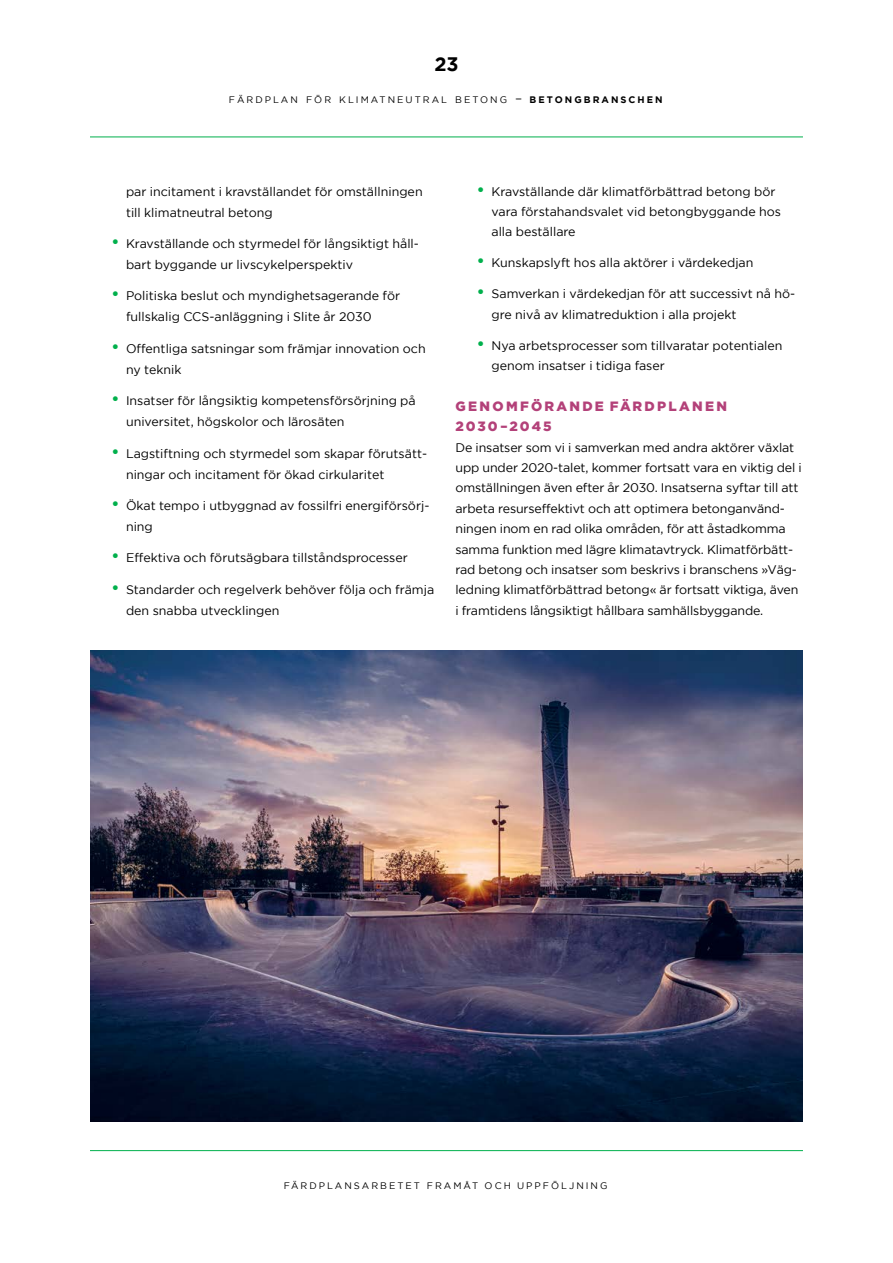
<style>
.page{position:relative;width:893px;height:1263px;background:#fff}
.page>*{position:absolute;margin:0;border:0;box-sizing:border-box;transform-origin:0 0}
.t1{font:700 19.5px "Gotham";color:#000}
.t2{font:900 13.5px/20.4px "Gotham Pro";letter-spacing:.17em;color:#b34179}
.t3{font:12.45px/20.4px "Gotham";color:#000}
.t4{font:9.45px "Gotham";letter-spacing:.215em;color:#000}
.s1{font-size:13.5px}
.s2{font-weight:700}
.s3{font-size:18px;color:#00b04c}
</style>
<div class="page">
<hr style="left:90px;top:137px;width:713px;height:1px;background:#00b04c">
<hr style="left:90px;top:1150px;width:713px;height:1px;background:#00b04c">
<img style="left:90px;top:651px;width:713px;height:471px">
<h1 class="t1" style="left:434px;top:52px;width:26px">23</h1>
<p class="t4" style="left:229px;top:95px;width:435px">FÄRDPLAN FÖR KLIMATNEUTRAL BETONG <span class="s1">–</span> <span class="s2">BETONGBRANSCHEN</span></p>
<p class="t3" style="left:126px;top:181px;width:298px;line-height:21px">par incitament i kravställandet för omställningen till klimatneutral betong</p>
<p class="t3" style="left:126px;top:233px;width:294px;line-height:21px;text-indent:-15px"><span class="s3">•</span> Kravställande och styrmedel för långsiktigt håll&shy;bart byggande ur livscykelperspektiv</p>
<p class="t3" style="left:126px;top:285px;width:276px;line-height:21px;text-indent:-15px"><span class="s3">•</span> Politiska beslut och myndighetsagerande för fullskalig CCS-anläggning i Slite år 2030</p>
<p class="t3" style="left:126px;top:338px;width:301px;line-height:21px;text-indent:-15px"><span class="s3">•</span> Offentliga satsningar som främjar innovation och ny teknik</p>
<p class="t3" style="left:126px;top:390px;width:291px;line-height:21px;text-indent:-15px"><span class="s3">•</span> Insatser för långsiktig kompetensförsörjning på universitet, högskolor och lärosäten</p>
<p class="t3" style="left:126px;top:442px;width:303px;line-height:21px;text-indent:-15px"><span class="s3">•</span> Lagstiftning och styrmedel som skapar förutsätt&shy;ningar och incitament för ökad cirkularitet</p>
<p class="t3" style="left:126px;top:495px;width:305px;line-height:21px;text-indent:-15px"><span class="s3">•</span> Ökat tempo i utbyggnad av fossilfri energiförsörj&shy;ning</p>
<p class="t3" style="left:111px;top:547px;width:298px"><span class="s3">•</span> Effektiva och förutsägbara tillståndsprocesser</p>
<p class="t3" style="left:126px;top:579px;width:310px;line-height:21px;text-indent:-15px"><span class="s3">•</span> Standarder och regelverk behöver följa och främja den snabba utvecklingen</p>
<p class="t3" style="left:491px;top:181px;width:291px;text-indent:-15px"><span class="s3">•</span> Kravställande där klimatförbättrad betong bör vara förstahandsvalet vid betongbyggande hos alla beställare</p>
<p class="t3" style="left:476px;top:253px;width:278px"><span class="s3">•</span> Kunskapslyft hos alla aktörer i värdekedjan</p>
<p class="t3" style="left:491px;top:283px;width:305px;text-indent:-15px"><span class="s3">•</span> Samverkan i värdekedjan för att successivt nå hö&shy;gre nivå av klimatreduktion i alla projekt</p>
<p class="t3" style="left:491px;top:335px;width:293px;text-indent:-15px"><span class="s3">•</span> Nya arbetsprocesser som tillvaratar potentialen genom insatser i tidiga faser</p>
<p class="t2" style="left:455px;top:395px;width:273px">GENOMFÖRANDE FÄRDPLANEN<br>2030–2045</p>
<p class="t3" style="left:455px;top:437px;width:348px">De insatser som vi i samverkan med andra aktörer växlat upp under 2020-talet, kommer fortsatt vara en viktig del i omställningen även efter år 2030. Insatserna syftar till att arbeta resurseffektivt och att optimera betonganvänd&shy;ningen inom en rad olika områden, för att åstadkomma samma funktion med lägre klimatavtryck. Klimatförbätt&shy;rad betong och insatser som beskrivs i branschens »Väg&shy;ledning klimatförbättrad betong« är fortsatt viktiga, även i framtidens långsiktigt hållbara samhällsbyggande.</p>
<p class="t4" style="left:284px;top:1180px;width:325px">FÄRDPLANSARBETET FRAMÅT OCH UPPFÖLJNING</p>
</div>
